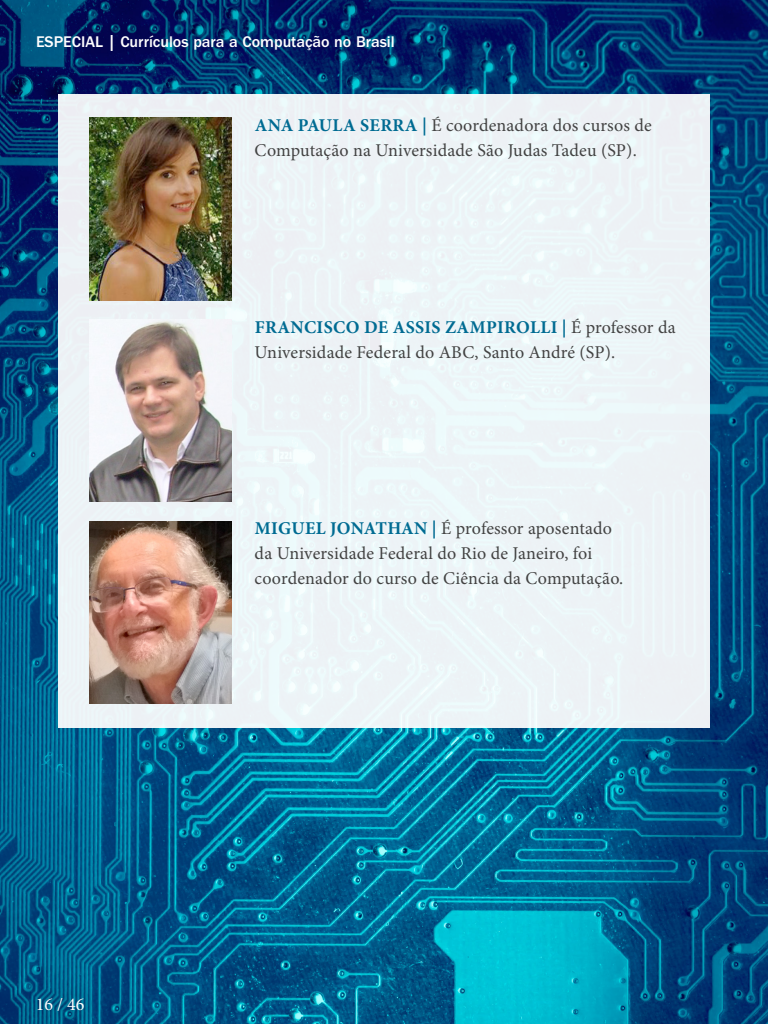
<style>
.page{position:relative;width:768px;height:1024px;background:#fff}
.page>*{position:absolute;margin:0;border:0;box-sizing:border-box;transform-origin:0 0}
.t1{font:18px/25px "Minion Pro";letter-spacing:.01em;color:#424242}
.t2{font:18px "Minion Pro";color:#fff}
.t3{font:500 16px "ITC Franklin Gothic Std";color:#fff}
.s1{font-weight:700;color:#006b92}
</style>
<div class="page">
<img style="left:0;top:0;width:768px;height:1024px">
<div style="left:18px;top:979px;width:86px;height:45px;background:#000;opacity:.5"></div>
<div style="left:58px;top:94px;width:652px;height:633px;background:#edf3f7"></div>
<img style="left:89px;top:118px;width:143px;height:182px">
<img style="left:89px;top:320px;width:143px;height:182px">
<img style="left:89px;top:522px;width:143px;height:182px">
<p class="t3" style="left:36px;top:33px;width:360px">Especial | Currículos para a Computação no Brasil</p>
<p class="t1" style="left:255px;top:113px;width:399px"><span class="s1">ANA PAULA SERRA |</span> É coordenadora dos cursos de<br>Computação na Universidade São Judas Tadeu (SP).</p>
<p class="t1" style="left:255px;top:314px;width:423px"><span class="s1">FRANCISCO DE ASSIS ZAMPIROLLI |</span> É professor da<br>Universidade Federal do ABC, Santo André (SP).</p>
<p class="t2" style="left:36px;top:992px;width:50px">16 / 46</p>
<p class="t1" style="left:255px;top:516px;width:370px"><span class="s1">MIGUEL JONATHAN |</span> É professor aposentado da Universidade Federal do Rio de Janeiro, foi coordenador do curso de Ciência da Computação.</p>
</div>
